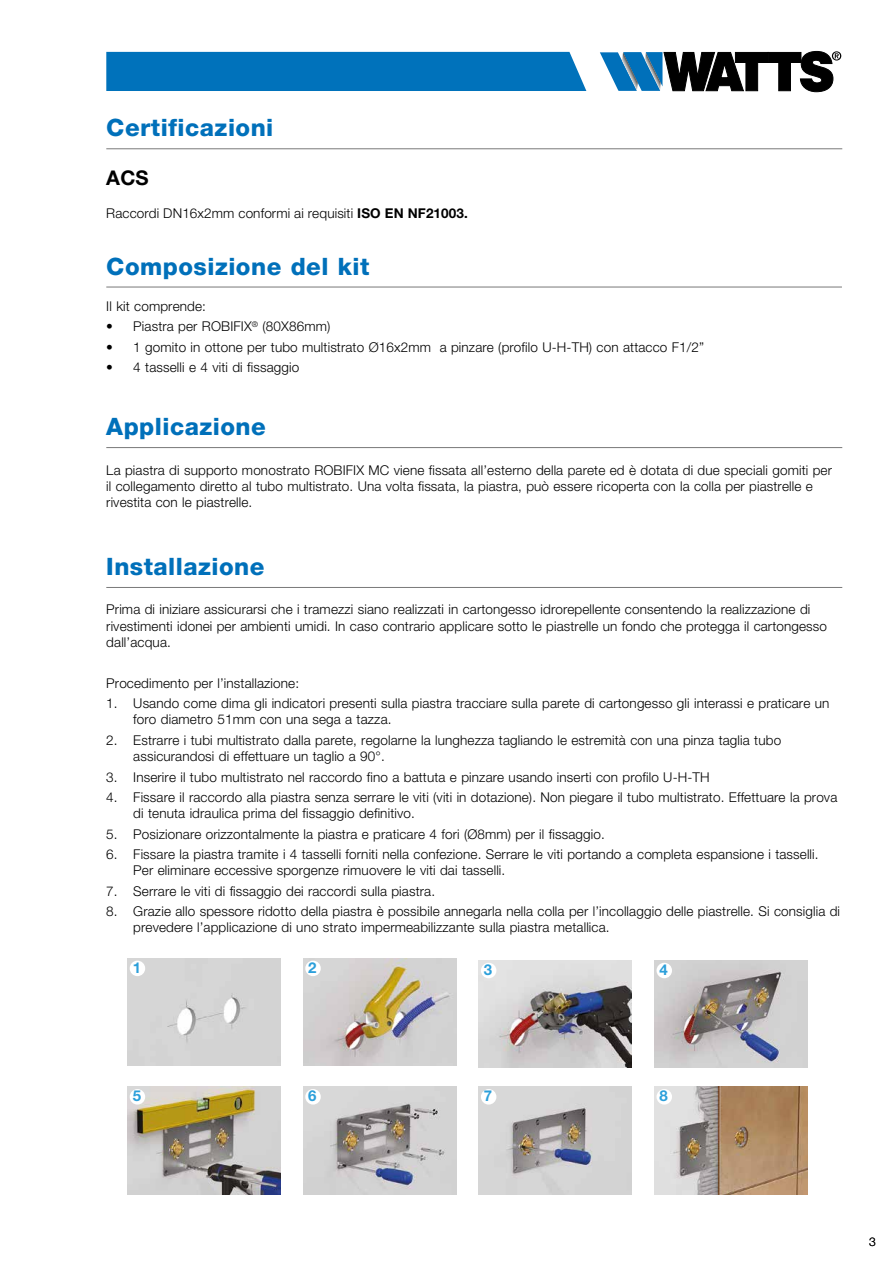
<style>
.page{position:relative;width:893px;height:1263px;background:#fff}
.page>*{position:absolute;margin:0;border:0;box-sizing:border-box;transform-origin:0 0}
.t1{font:800 24px "Helvetica Neue LT Std";letter-spacing:.02em;color:#0070ba}
.t2{font:700 20.25px "Helvetica Neue LT Std";color:#000}
.t3{font:700 15px "Helvetica Neue LT Std";color:#2c9fda}
.t4{font:300 13.5px/16.2px "Helvetica Neue LT Std";letter-spacing:.01em;color:#000}
.t5{font:300 12px "Helvetica Neue LT Std";color:#000}
.s1{font-weight:700}
</style>
<div class="page">
<svg style="left:600px;top:51px;width:241px;height:41px"></svg>
<div style="left:106px;top:52px;width:480px;height:39px;background:#0072bb"></div>
<hr style="left:106px;top:287px;width:736px;height:1px;background:#797979">
<hr style="left:106px;top:148px;width:736px;height:1px;background:#797979">
<hr style="left:106px;top:447px;width:736px;height:1px;background:#797979">
<hr style="left:106px;top:587px;width:736px;height:1px;background:#797979">
<div style="left:128px;top:958px;width:153px;height:108px;background:#d3d3d3"></div>
<img style="left:479px;top:961px;width:153px;height:107px">
<img style="left:128px;top:1087px;width:153px;height:107px">
<img style="left:479px;top:1087px;width:153px;height:107px">
<img style="left:303px;top:959px;width:153px;height:107px">
<img style="left:654px;top:961px;width:153px;height:107px">
<img style="left:303px;top:1087px;width:153px;height:107px">
<img style="left:654px;top:1087px;width:153px;height:107px">
<div style="left:130px;top:961px;width:15px;height:15px;background:#fff;border-radius:50%"></div>
<div style="left:481px;top:963px;width:15px;height:15px;background:#fff;border-radius:50%"></div>
<div style="left:130px;top:1089px;width:15px;height:15px;background:#fff;border-radius:50%"></div>
<div style="left:481px;top:1089px;width:15px;height:15px;background:#fff;border-radius:50%"></div>
<div style="left:305px;top:961px;width:16px;height:15px;background:#fff;border-radius:50%"></div>
<div style="left:656px;top:963px;width:16px;height:15px;background:#fff;border-radius:50%"></div>
<div style="left:305px;top:1089px;width:16px;height:15px;background:#fff;border-radius:50%"></div>
<div style="left:656px;top:1089px;width:16px;height:15px;background:#fff;border-radius:50%"></div>
<h1 class="t1" style="left:106px;top:113px;width:169px">Certificazioni</h1>
<h2 class="t2" style="left:106px;top:166px;width:44px">ACS</h2>
<p class="t4" style="left:106px;top:205px;width:363px">Raccordi DN16x2mm conformi ai requisiti <span class="s1">ISO EN NF21003.</span></p>
<h1 class="t1" style="left:106px;top:252px;width:265px">Composizione del kit</h1>
<p class="t4" style="left:106px;top:297px;width:101px">Il kit comprende:</p>
<p class="t4" style="left:106px;top:318px;width:226px">• Piastra per ROBIFIX<sup>®</sup> (80X86mm)</p>
<p class="t4" style="left:106px;top:338px;width:599px">• 1 gomito in ottone per tubo multistrato Ø16x2mm a pinzare (profilo U-H-TH) con attacco F1/2”</p>
<p class="t4" style="left:106px;top:359px;width:194px">• 4 tasselli e 4 viti di fissaggio</p>
<h1 class="t1" style="left:106px;top:412px;width:161px">Applicazione</h1>
<p class="t4" style="left:106px;top:461px;width:727px">La piastra di supporto monostrato ROBIFIX MC viene fissata all’esterno della parete ed è dotata di due speciali gomiti per il collegamento diretto al tubo multistrato. Una volta fissata, la piastra, può essere ricoperta con la colla per piastrelle e rivestita con le piastrelle.</p>
<h1 class="t1" style="left:106px;top:552px;width:160px">Installazione</h1>
<p class="t4" style="left:106px;top:601px;width:722px">Prima di iniziare assicurarsi che i tramezzi siano realizzati in cartongesso idrorepellente consentendo la realizzazione di rivestimenti idonei per ambienti umidi. In caso contrario applicare sotto le piastrelle un fondo che protegga il cartongesso dall’acqua.</p>
<p class="t4" style="left:106px;top:675px;width:194px">Procedimento per l’installazione:</p>
<p class="t4" style="left:133px;top:695px;width:698px;text-indent:-27px">1. Usando come dima gli indicatori presenti sulla piastra tracciare sulla parete di cartongesso gli interassi e praticare un foro diametro 51mm con una sega a tazza.</p>
<p class="t4" style="left:133px;top:732px;width:649px;text-indent:-27px">2. Estrarre i tubi multistrato dalla parete, regolarne la lunghezza tagliando le estremità con una pinza taglia tubo assicurandosi di effettuare un taglio a 90°.</p>
<p class="t4" style="left:106px;top:768px;width:605px">3. Inserire il tubo multistrato nel raccordo fino a battuta e pinzare usando inserti con profilo U-H-TH</p>
<p class="t4" style="left:133px;top:789px;width:706px;text-indent:-27px">4. Fissare il raccordo alla piastra senza serrare le viti (viti in dotazione). Non piegare il tubo multistrato. Effettuare la prova di tenuta idraulica prima del fissaggio definitivo.</p>
<p class="t4" style="left:106px;top:825px;width:500px">5. Posizionare orizzontalmente la piastra e praticare 4 fori (Ø8mm) per il fissaggio.</p>
<p class="t4" style="left:133px;top:846px;width:687px;text-indent:-27px">6. Fissare la piastra tramite i 4 tasselli forniti nella confezione. Serrare le viti portando a completa espansione i tasselli.<br>Per eliminare eccessive sporgenze rimuovere le viti dai tasselli.</p>
<p class="t4" style="left:106px;top:883px;width:330px">7. Serrare le viti di fissaggio dei raccordi sulla piastra.</p>
<p class="t4" style="left:133px;top:903px;width:708px;text-indent:-27px">8. Grazie allo spessore ridotto della piastra è possibile annegarla nella colla per l’incollaggio delle piastrelle. Si consiglia di prevedere l’applicazione di uno strato impermeabilizzante sulla piastra metallica.</p>
<p class="t3" style="left:308px;top:958px;width:10px">2</p>
<p class="t3" style="left:659px;top:960px;width:10px">4</p>
<p class="t3" style="left:133px;top:958px;width:10px">1</p>
<p class="t3" style="left:484px;top:960px;width:10px">3</p>
<p class="t3" style="left:308px;top:1087px;width:10px">6</p>
<p class="t3" style="left:659px;top:1087px;width:10px">8</p>
<p class="t3" style="left:133px;top:1087px;width:10px">5</p>
<p class="t3" style="left:484px;top:1087px;width:10px">7</p>
<p class="t5" style="left:869px;top:1234px;width:8px">3</p>
</div>
